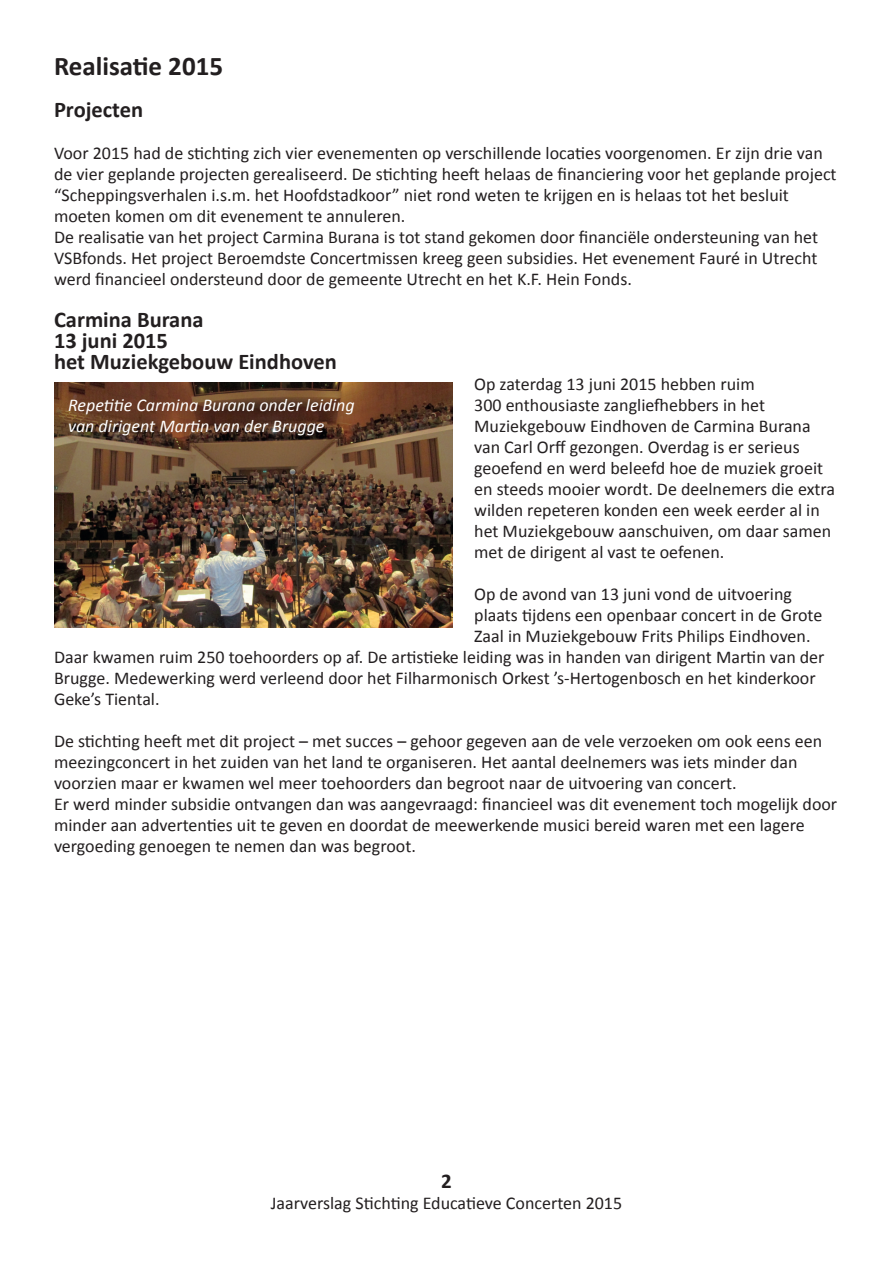
<style>
.page{position:relative;width:893px;height:1263px;background:#fff}
.page>*{position:absolute;margin:0;border:0;box-sizing:border-box;transform-origin:0 0}
.t1{font:700 27px "Calibri";color:#231f20}
.t2{font:700 22.5px/21px "Calibri";color:#231f20}
.t3{font:700 21px "Calibri";color:#231f20}
.t4{font:18px/21px "Calibri";color:#231f20}
.t5{font:italic 18px/21px "Calibri";color:#fff}
</style>
<div class="page">
<img style="left:54px;top:383px;width:399px;height:244px">
<h1 class="t1" style="left:54px;top:49px;width:171px">Realisatie 2015</h1>
<p class="t2" style="left:54px;top:98px;width:91px">Projecten</p>
<p class="t4" style="left:54px;top:142px;width:784px">Voor 2015 had de stichting zich vier evenementen op verschillende locaties voorgenomen. Er zijn drie van de vier geplande projecten gerealiseerd. De stichting heeft helaas de financiering voor het geplande project “Scheppingsverhalen i.s.m. het Hoofdstadkoor” niet rond weten te krijgen en is helaas tot het besluit moeten komen om dit evenement te annuleren.<br>De realisatie van het project Carmina Burana is tot stand gekomen door financiële ondersteuning van het VSBfonds. Het project Beroemdste Concertmissen kreeg geen subsidies. Het evenement Fauré in Utrecht werd financieel ondersteund door de gemeente Utrecht en het K.F. Hein Fonds.</p>
<p class="t2" style="left:54px;top:308px;width:284px">Carmina Burana<br>13 juni 2015<br>het Muziekgebouw Eindhoven</p>
<p class="t4" style="left:474px;top:373px;width:362px">Op zaterdag 13 juni 2015 hebben ruim<br>300 enthousiaste zangliefhebbers in het Muziekgebouw Eindhoven de Carmina Burana van Carl Orff gezongen. Overdag is er serieus geoefend en werd beleefd hoe de muziek groeit en steeds mooier wordt. De deelnemers die extra wilden repeteren konden een week eerder al in het Muziekgebouw aanschuiven, om daar samen met de dirigent al vast te oefenen.</p>
<p class="t4" style="left:474px;top:583px;width:319px">Op de avond van 13 juni vond de uitvoering</p>
<p class="t4" style="left:474px;top:604px;width:350px">plaats tijdens een openbaar concert in de Grote</p>
<p class="t4" style="left:474px;top:625px;width:338px">Zaal in Muziekgebouw Frits Philips Eindhoven.</p>
<p class="t4" style="left:54px;top:646px;width:772px">Daar kwamen ruim 250 toehoorders op af. De artistieke leiding was in handen van dirigent Martin van der</p>
<p class="t4" style="left:54px;top:667px;width:763px">Brugge. Medewerking werd verleend door het Filharmonisch Orkest ’s-Hertogenbosch en het kinderkoor</p>
<p class="t4" style="left:54px;top:688px;width:107px">Geke’s Tiental.</p>
<p class="t4" style="left:54px;top:730px;width:785px">De stichting heeft met dit project – met succes – gehoor gegeven aan de vele verzoeken om ook eens een meezingconcert in het zuiden van het land te organiseren. Het aantal deelnemers was iets minder dan voorzien maar er kwamen wel meer toehoorders dan begroot naar de uitvoering van concert.<br>Er werd minder subsidie ontvangen dan was aangevraagd: financieel was dit evenement toch mogelijk door minder aan advertenties uit te geven en doordat de meewerkende musici bereid waren met een lagere vergoeding genoegen te nemen dan was begroot.</p>
<p class="t5" style="left:68px;top:394px;width:288px">Repetitie Carmina Burana onder leiding van dirigent Martin van der Brugge</p>
<p class="t3" style="left:441px;top:1168px;width:12px">2</p>
<p class="t4" style="left:271px;top:1192px;width:353px">Jaarverslag Stichting Educatieve Concerten 2015</p>
</div>
